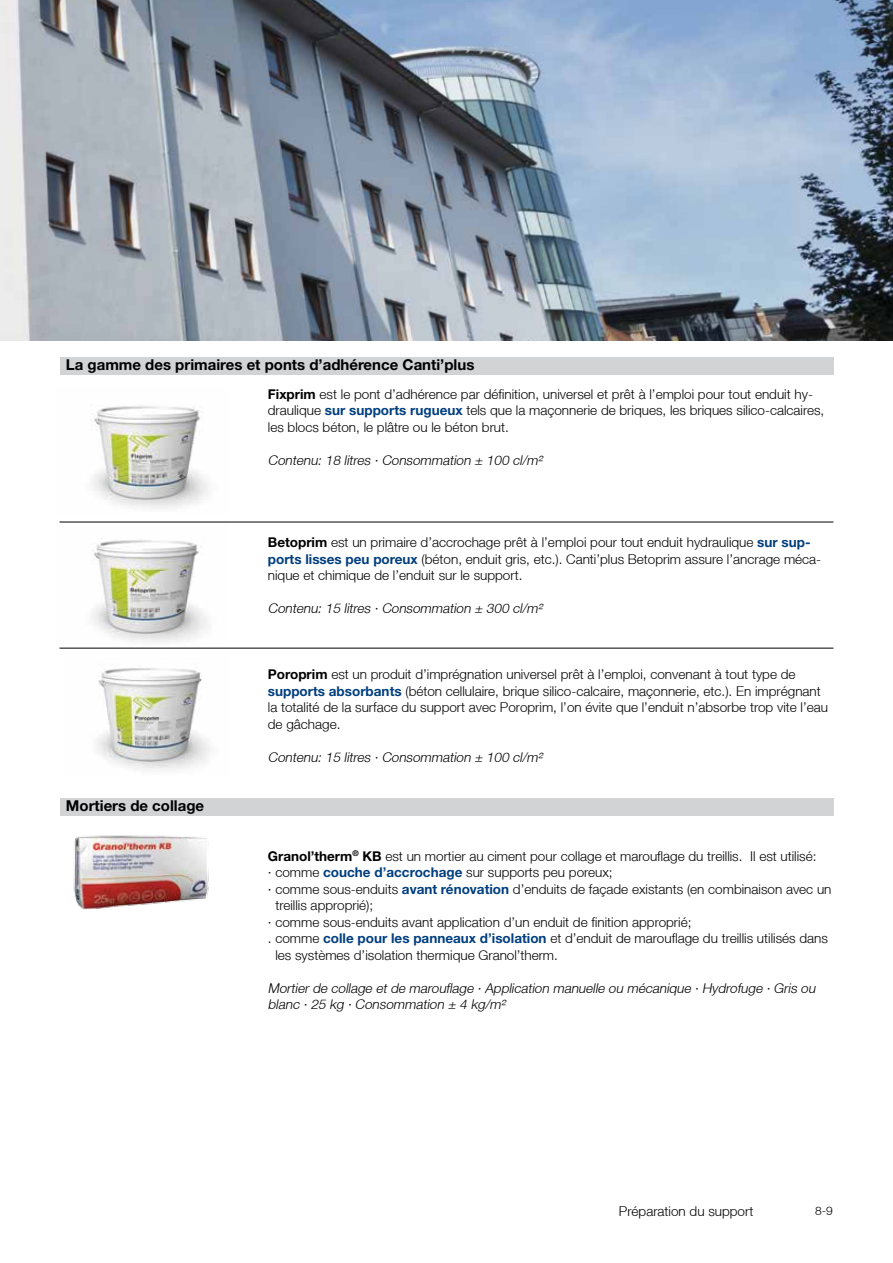
<style>
.page{position:relative;width:893px;height:1263px;background:#fff}
.page>*{position:absolute;margin:0;border:0;box-sizing:border-box;transform-origin:0 0}
.t1{font:700 15px "Helvetica Neue LT Std";color:#000}
.t2{font:300 13.5px/16.5px "Helvetica Neue LT";color:#000}
.t3{font:italic 300 13.5px/16.5px "Helvetica Neue LT";color:#000}
.t4{font:300 12px "Helvetica Neue LT";color:#000}
.s1{font-family:"Helvetica Neue LT Std";font-weight:700}
.s2{font-family:"Helvetica Neue LT Std";font-weight:700;color:#003e7e}
</style>
<div class="page">
<img style="left:96px;top:668px;width:115px;height:101px">
<img style="left:59px;top:522px;width:167px;height:126px">
<img style="left:60px;top:815px;width:182px;height:95px">
<div style="left:60px;top:357px;width:773px;height:17px;background:#d1d3d4"></div>
<div style="left:60px;top:798px;width:773px;height:17px;background:#d1d3d4"></div>
<hr style="left:60px;top:522px;width:773px;height:1px;background:#000">
<hr style="left:60px;top:648px;width:773px;height:1px;background:#000">
<img style="left:91px;top:406px;width:117px;height:103px">
<img style="left:0;top:0;width:893px;height:340px">
<p class="t1" style="left:66px;top:355px;width:410px">La gamme des primaires et ponts d’adhérence Canti’plus</p>
<p class="t2" style="left:268px;top:385px;width:558px"><span class="s1">Fixprim</span> est le pont d’adhérence par définition, universel et prêt à l’emploi pour tout enduit hy&shy;draulique <span class="s2">sur supports rugueux</span> tels que la maçonnerie de briques, les briques silico-calcaires, les blocs béton, le plâtre ou le béton brut.</p>
<p class="t3" style="left:268px;top:451px;width:279px">Contenu: 18 litres · Consommation ± 100 cl/m²</p>
<p class="t2" style="left:268px;top:534px;width:555px"><span class="s1">Betoprim</span> est un primaire d’accrochage prêt à l’emploi pour tout enduit hydraulique <span class="s2">sur sup&shy;ports lisses peu poreux</span> (béton, enduit gris, etc.). Canti’plus Betoprim assure l’ancrage méca&shy;nique et chimique de l’enduit sur le support.</p>
<p class="t3" style="left:268px;top:600px;width:279px">Contenu: 15 litres · Consommation ± 300 cl/m²</p>
<p class="t1" style="left:66px;top:797px;width:140px">Mortiers de collage</p>
<p class="t2" style="left:268px;top:666px;width:562px"><span class="s1">Poroprim</span> est un produit d’imprégnation universel prêt à l’emploi, convenant à tout type de <span class="s2">supports absorbants</span> (béton cellulaire, brique silico-calcaire, maçonnerie, etc.). En imprégnant la totalité de la surface du support avec Poroprim, l’on évite que l’enduit n’absorbe trop vite l’eau de gâchage.</p>
<p class="t3" style="left:268px;top:748px;width:279px">Contenu: 15 litres · Consommation ± 100 cl/m²</p>
<p class="t2" style="left:268px;top:847px;width:550px"><span class="s1">Granol’therm</span><sup>®</sup> <span class="s1">KB</span> est un mortier au ciment pour collage et marouflage du treillis. Il est utilisé:</p>
<p class="t2" style="left:268px;top:864px;width:346px">· comme <span class="s2">couche d’accrochage</span> sur supports peu poreux;</p>
<p class="t2" style="left:268px;top:880px;width:565px">· comme sous-enduits <span class="s2">avant rénovation</span> d’enduits de façade existants (en combinaison avec un</p>
<p class="t2" style="left:275px;top:897px;width:99px">treillis approprié);</p>
<p class="t2" style="left:268px;top:913px;width:425px">· comme sous-enduits avant application d’un enduit de finition approprié;</p>
<p class="t2" style="left:268px;top:930px;width:561px">. comme <span class="s2">colle pour les panneaux d’isolation</span> et d’enduit de marouflage du treillis utilisés dans</p>
<p class="t2" style="left:275px;top:946px;width:284px">les systèmes d’isolation thermique Granol’therm.</p>
<p class="t3" style="left:268px;top:979px;width:552px">Mortier de collage et de marouflage · Application manuelle ou mécanique · Hydrofuge · Gris ou blanc · 25 kg · Consommation ± 4 kg/m²</p>
<p class="t2" style="left:619px;top:1203px;width:136px">Préparation du support</p>
<p class="t4" style="left:815px;top:1203px;width:19px">8-9</p>
</div>
